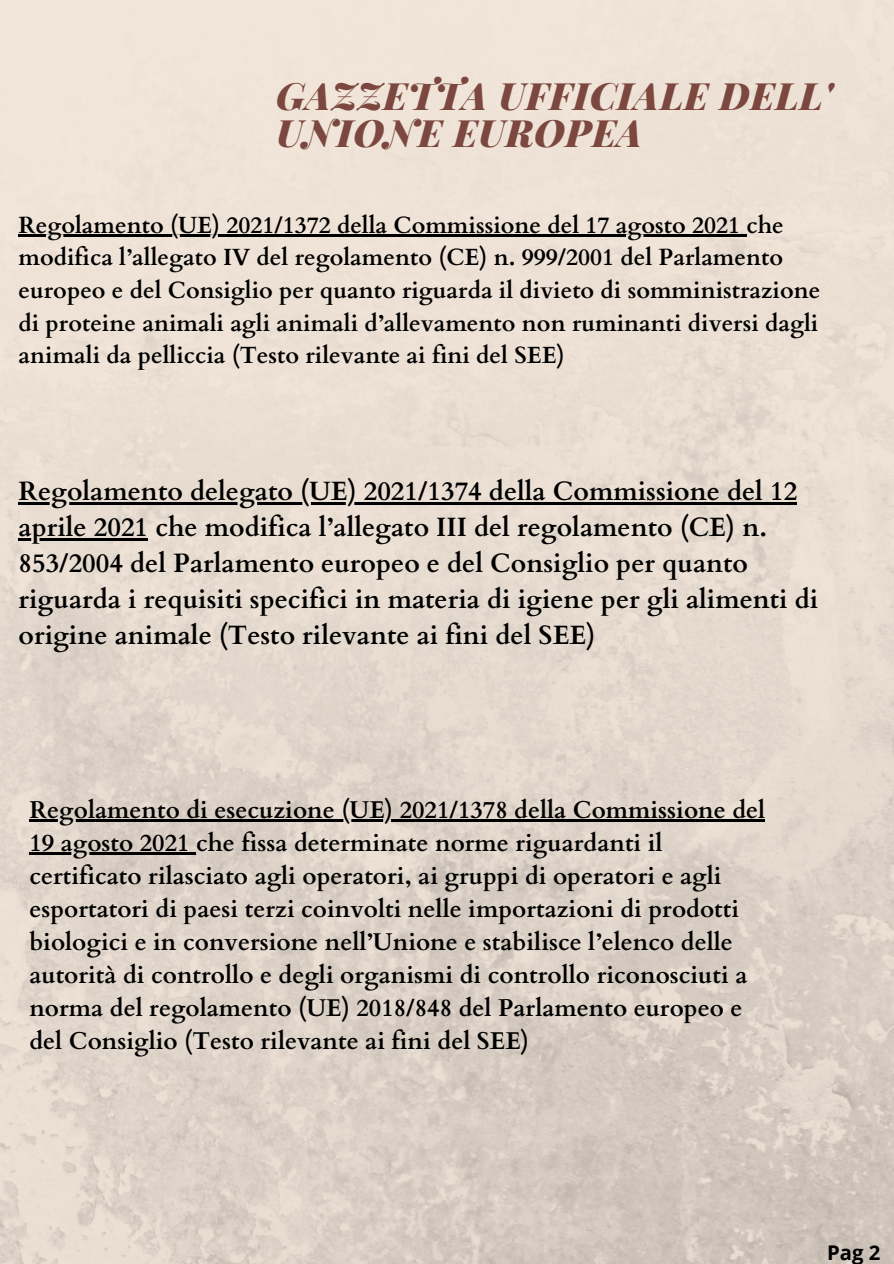
<style>
.page{position:relative;width:894px;height:1264px;background:#fff}
.page>*{position:absolute;margin:0;border:0;box-sizing:border-box;transform-origin:0 0}
.t1{font:italic 900 37.8px/37.2px "Playfair Display";letter-spacing:.02em;color:#7b473e}
.t2{font:700 26.55px/36px "Cardo";color:#000}
.t3{font:700 24.3px/33px "Cardo";color:#000}
.t4{font:700 23.4px/32.7px "Cardo";color:#000}
.t5{font:700 20.25px "Open Sans";color:#000}
</style>
<div class="page">
<img style="left:0;top:0;width:893px;height:1263px">
<hr style="left:19px;top:235px;width:721px;height:2px;background:#000">
<svg style="left:740px;top:235px;width:6px;height:2px"></svg>
<hr style="left:19px;top:502px;width:778px;height:2px;background:#000">
<hr style="left:19px;top:538px;width:129px;height:2px;background:#000">
<hr style="left:29px;top:819px;width:736px;height:2px;background:#000">
<hr style="left:29px;top:852px;width:160px;height:2px;background:#000">
<svg style="left:189px;top:852px;width:7px;height:2px"></svg>
<p class="t1" style="left:276px;top:75px;width:558px">GAZZETTA UFFICIALE DELL'<br>UNIONE EUROPEA</p>
<p class="t4" style="left:19px;top:209px;width:803px">Regolamento (UE) 2021/1372 della Commissione del 17 agosto 2021 che modifica l’allegato IV del regolamento (CE) n. 999/2001 del Parlamento europeo e del Consiglio per quanto riguarda il divieto di somministrazione di proteine animali agli animali d’allevamento non ruminanti diversi dagli animali da pelliccia (Testo rilevante ai fini del SEE)</p>
<p class="t2" style="left:19px;top:474px;width:801px">Regolamento delegato (UE) 2021/1374 della Commissione del 12 aprile 2021 che modifica l’allegato III del regolamento (CE) n.<br>853/2004 del Parlamento europeo e del Consiglio per quanto riguarda i requisiti specifici in materia di igiene per gli alimenti di origine animale (Testo rilevante ai fini del SEE)</p>
<p class="t3" style="left:29px;top:793px;width:737px">Regolamento di esecuzione (UE) 2021/1378 della Commissione del 19 agosto 2021 che fissa determinate norme riguardanti il certificato rilasciato agli operatori, ai gruppi di operatori e agli esportatori di paesi terzi coinvolti nelle importazioni di prodotti biologici e in conversione nell’Unione e stabilisce l’elenco delle autorità di controllo e degli organismi di controllo riconosciuti a norma del regolamento (UE) 2018/848 del Parlamento europeo e del Consiglio (Testo rilevante ai fini del SEE)</p>
<p class="t5" style="left:827px;top:1237px;width:55px">Pag 2</p>
</div>
